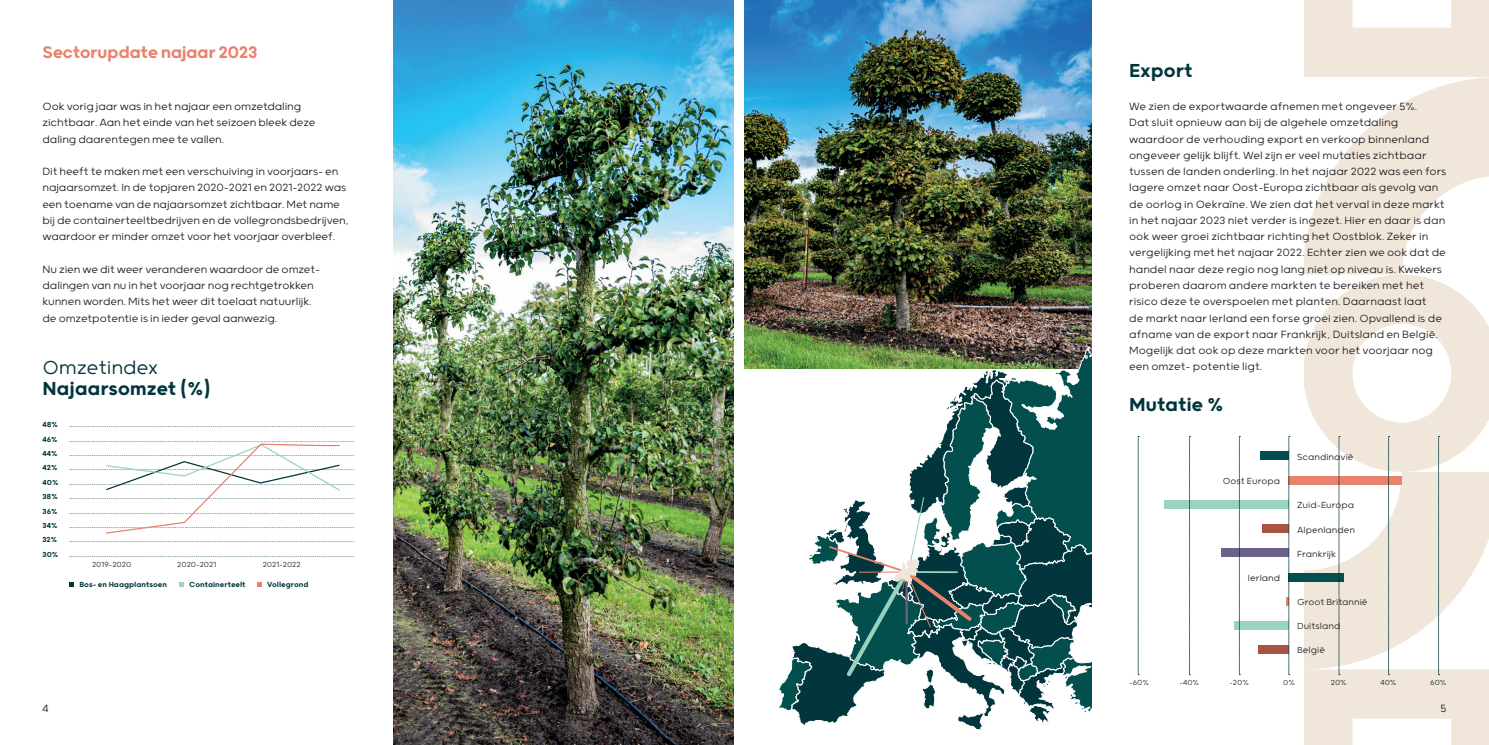
<style>
.page{position:relative;width:1489px;height:745px;background:#fff}
.page>*{position:absolute;margin:0;border:0;box-sizing:border-box;transform-origin:0 0}
.t1{font:500 22.5px "Grold";letter-spacing:-.01em;color:#00363b}
.t2{font:300 22.5px "Grold";letter-spacing:-.01em;color:#00363b}
.t3{font:500 20px "Grold";letter-spacing:-.025em;color:#e9826d}
.t4{font:300 12.5px/16.2px "Grold";color:#231f20}
.t5{font:300 10.5px "Grold";color:#231f20}
.t6{font:300 10px/14.4px "Grold";color:#00363b;text-align:justify}
.t7{font:300 8.75px "Grold";letter-spacing:-.015em;color:#231f20}
.t8{font:500 8.75px "Grold";color:#00363b}
.s1{font-weight:500;font-size:8.75px}
</style>
<div class="page">
<img style="left:393px;top:0;width:340px;height:744px">
<img style="left:744px;top:0;width:347px;height:369px">
<svg style="left:69px;top:582px;width:5px;height:4px"></svg>
<svg style="left:179px;top:582px;width:5px;height:4px"></svg>
<svg style="left:257px;top:582px;width:5px;height:4px"></svg>
<svg style="left:106px;top:443px;width:234px;height:91px"></svg>
<div style="left:1260px;top:451px;width:28px;height:8px;background:#014f4e"></div>
<div style="left:1164px;top:499px;width:124px;height:9px;background:#98d4c0"></div>
<div style="left:1261px;top:524px;width:27px;height:8px;background:#a95342"></div>
<div style="left:1221px;top:548px;width:67px;height:8px;background:#6c628b"></div>
<div style="left:1234px;top:620px;width:54px;height:9px;background:#98d4c0"></div>
<div style="left:1257px;top:644px;width:31px;height:9px;background:#a95342"></div>
<div style="left:1288px;top:572px;width:56px;height:9px;background:#014f4e"></div>
<div style="left:1288px;top:475px;width:113px;height:9px;background:#e9826d"></div>
<svg style="left:1137px;top:436px;width:2px;height:239px"></svg>
<svg style="left:1189px;top:436px;width:1px;height:239px"></svg>
<svg style="left:1238px;top:436px;width:2px;height:239px"></svg>
<svg style="left:1286px;top:436px;width:3px;height:239px"></svg>
<svg style="left:1304px;top:0;width:184px;height:744px"></svg>
<svg style="left:778px;top:346px;width:313px;height:384px"></svg>
<h2 class="t3" style="left:43px;top:40px;width:217px">Sectorupdate najaar 2023</h2>
<p class="t4" style="left:43px;top:98px;width:274px">Ook vorig jaar was in het najaar een omzetdaling zichtbaar. Aan het einde van het seizoen bleek deze daling daarentegen mee te vallen.</p>
<p class="t4" style="left:43px;top:163px;width:308px">Dit heeft te maken met een verschuiving in voorjaars- en najaarsomzet. In de topjaren 2020-2021 en 2021-2022 was een toename van de najaarsomzet zichtbaar. Met name bij de containerteeltbedrijven en de vollegrondsbedrijven, waardoor er minder omzet voor het voorjaar overbleef.</p>
<p class="t4" style="left:43px;top:260px;width:279px">Nu zien we dit weer veranderen waardoor de omzet&shy;dalingen van nu in het voorjaar nog rechtgetrokken kunnen worden. Mits het weer dit toelaat natuurlijk. de omzetpotentie is in ieder geval aanwezig.</p>
<h1 class="t2" style="left:43px;top:355px;width:117px">Omzetindex</h1>
<h1 class="t1" style="left:43px;top:374px;width:169px">Najaarsomzet (%)</h1>
<p class="t6" style="left:43px;top:416px;width:313px"><span class="s1">48%</span> .......................................................................................................................................................<br><span class="s1">46%</span> .......................................................................................................................................................<br><span class="s1">44%</span> .......................................................................................................................................................<br><span class="s1">42%</span> .......................................................................................................................................................<br><span class="s1">40%</span> .......................................................................................................................................................<br><span class="s1">38%</span> .......................................................................................................................................................<br><span class="s1">36%</span> .......................................................................................................................................................<br><span class="s1">34%</span> .......................................................................................................................................................<br><span class="s1">32%</span> .......................................................................................................................................................<br><span class="s1">30%</span> .......................................................................................................................................................</p>
<p class="t7" style="left:92px;top:559px;width:41px">2019-2020</p>
<p class="t7" style="left:177px;top:559px;width:40px">2020-2021</p>
<p class="t7" style="left:263px;top:559px;width:40px">2021-2022</p>
<p class="t8" style="left:79px;top:578px;width:89px">Bos- en Haagplantsoen</p>
<p class="t8" style="left:189px;top:578px;width:58px">Containerteelt</p>
<p class="t8" style="left:267px;top:578px;width:43px">Vollegrond</p>
<h1 class="t1" style="left:1129px;top:57px;width:65px">Export</h1>
<p class="t4" style="left:1129px;top:98px;width:319px">We zien de exportwaarde afnemen met ongeveer 5%.<br>Dat sluit opnieuw aan bij de algehele omzetdaling waardoor de verhouding export en verkoop binnenland ongeveer gelijk blijft. Wel zijn er veel mutaties zichtbaar tussen de landen onderling. In het najaar 2022 was een fors lagere omzet naar Oost-Europa zichtbaar als gevolg van de oorlog in Oekraïne. We zien dat het verval in deze markt in het najaar 2023 niet verder is ingezet. Hier en daar is dan ook weer groei zichtbaar richting het Oostblok. Zeker in vergelijking met het najaar 2022. Echter zien we ook dat de handel naar deze regio nog lang niet op niveau is. Kwekers proberen daarom andere markten te bereiken met het risico deze te overspoelen met planten. Daarnaast laat<br>de markt naar Ierland een forse groei zien. Opvallend is de afname van de export naar Frankrijk, Duitsland en België.<br>Mogelijk dat ook op deze markten voor het voorjaar nog een omzet- potentie ligt.</p>
<h1 class="t1" style="left:1129px;top:391px;width:96px">Mutatie %</h1>
<p class="t5" style="left:1222px;top:475px;width:59px">Oost Europa</p>
<p class="t5" style="left:1247px;top:571px;width:34px">Ierland</p>
<p class="t5" style="left:1296px;top:450px;width:58px">Scandinavië</p>
<p class="t5" style="left:1296px;top:499px;width:59px">Zuid-Europa</p>
<p class="t5" style="left:1296px;top:523px;width:59px">Alpenlanden</p>
<p class="t5" style="left:1296px;top:547px;width:41px">Frankrijk</p>
<p class="t5" style="left:1296px;top:595px;width:72px">Groot Britannië</p>
<p class="t5" style="left:1296px;top:620px;width:45px">Duitsland</p>
<p class="t5" style="left:1296px;top:643px;width:29px">België</p>
<p class="t7" style="left:1129px;top:676px;width:21px">-60%</p>
<p class="t7" style="left:1179px;top:676px;width:21px">-40%</p>
<p class="t7" style="left:1229px;top:676px;width:21px">-20%</p>
<p class="t7" style="left:1282px;top:676px;width:13px">0%</p>
<p class="t7" style="left:1330px;top:676px;width:18px">20%</p>
<p class="t7" style="left:1380px;top:676px;width:18px">40%</p>
<p class="t7" style="left:1430px;top:676px;width:18px">60%</p>
<p class="t4" style="left:43px;top:699px;width:8px">4</p>
<p class="t4" style="left:1440px;top:699px;width:8px">5</p>
</div>
